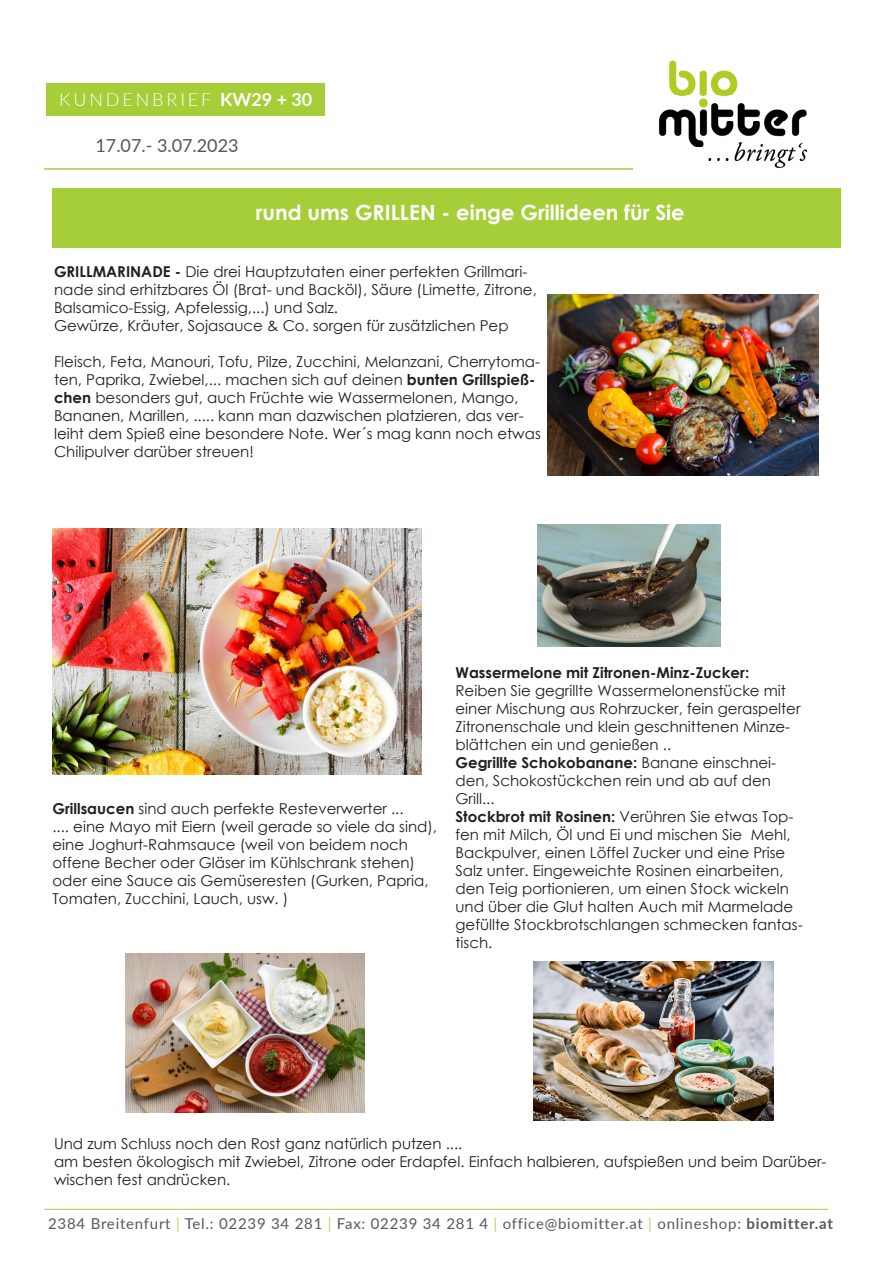
<style>
.page{position:relative;width:893px;height:1263px;background:#fff}
.page>*{position:absolute;margin:0;border:0;box-sizing:border-box;transform-origin:0 0}
.t1{font:700 21px "Century Gothic";color:#fff}
.t2{font:300 18px "Lato";letter-spacing:.16em;color:#fff}
.t3{font:18px "Lato";color:#57585a}
.t4{font:15px/18px "Century Gothic";color:#231f20}
.t5{font:15px "Lato";letter-spacing:.05em;color:#57585a}
.s1{font-weight:700}
.s2{color:#b6d65f}
</style>
<div class="page">
<div style="left:47px;top:83px;width:278px;height:32px;background:#a6ce39"></div>
<hr style="left:45px;top:1209px;width:783px;height:1px;background:#a6ce39">
<hr style="left:45px;top:168px;width:783px;height:2px;background:#a6ce39">
<img style="left:634px;top:60px;width:194px;height:110px">
<div style="left:52px;top:188px;width:788px;height:59px;background:#a6ce39"></div>
<img style="left:547px;top:295px;width:272px;height:181px">
<img style="left:52px;top:529px;width:369px;height:245px">
<img style="left:538px;top:525px;width:182px;height:122px">
<img style="left:125px;top:953px;width:240px;height:159px">
<img style="left:534px;top:961px;width:239px;height:159px">
<p class="t2" style="left:59px;top:87px;width:255px">KUNDENBRIEF <span class="s1">KW29 + 30</span></p>
<p class="t3" style="left:96px;top:132px;width:145px">17.07.- 3.07.2023</p>
<p class="t1" style="left:256px;top:196px;width:430px">rund ums GRILLEN - einge Grillideen für Sie</p>
<p class="t4" style="left:54px;top:262px;width:484px"><span class="s1">GRILLMARINADE -</span> Die drei Hauptzutaten einer perfekten Grillmari&shy;nade sind erhitzbares Öl (Brat- und Backöl), Säure (Limette, Zitrone,<br>Balsamico-Essig, Apfelessig,...) und Salz.</p>
<p class="t4" style="left:54px;top:316px;width:456px">Gewürze, Kräuter, Sojasauce &amp; Co. sorgen für zusätzlichen Pep</p>
<p class="t4" style="left:54px;top:352px;width:488px">Fleisch, Feta, Manouri, Tofu, Pilze, Zucchini, Melanzani, Cherrytoma&shy;ten, Paprika, Zwiebel,... machen sich auf deinen <span class="s1">bunten Grillspieß&shy;chen</span> besonders gut, auch Früchte wie Wassermelonen, Mango, Bananen, Marillen, ..... kann man dazwischen platzieren, das ver&shy;leiht dem Spieß eine besondere Note. Wer´s mag kann noch etwas Chilipulver darüber streuen!</p>
<p class="t4" style="left:52px;top:800px;width:353px"><span class="s1">Grillsaucen</span> sind auch perfekte Resteverwerter ...</p>
<p class="t4" style="left:52px;top:818px;width:386px">.... eine Mayo mit Eiern (weil gerade so viele da sind), eine Joghurt-Rahmsauce (weil von beidem noch offene Becher oder Gläser im Kühlschrank stehen) oder eine Sauce ais Gemüseresten (Gurken, Papria, Tomaten, Zucchini, Lauch, usw. )</p>
<p class="t4" style="left:455px;top:663px;width:347px"><span class="s1">Wassermelone mit Zitronen-Minz-Zucker:<br></span>Reiben Sie gegrillte Wassermelonenstücke mit einer Mischung aus Rohrzucker, fein geraspelter Zitronenschale und klein geschnittenen Minze&shy;blättchen ein und genießen ..</p>
<p class="t4" style="left:455px;top:753px;width:322px"><span class="s1">Gegrillte Schokobanane:</span> Banane einschnei&shy;den, Schokostückchen rein und ab auf den<br>Grill...</p>
<p class="t4" style="left:455px;top:807px;width:349px"><span class="s1">Stockbrot mit Rosinen:</span> Verühren Sie etwas Top&shy;fen mit Milch, Öl und Ei und mischen Sie Mehl, Backpulver, einen Löffel Zucker und eine Prise Salz unter. Eingeweichte Rosinen einarbeiten, den Teig portionieren, um einen Stock wickeln und über die Glut halten Auch mit Marmelade gefüllte Stockbrotschlangen schmecken fantas&shy;tisch.</p>
<p class="t4" style="left:54px;top:1134px;width:410px">Und zum Schluss noch den Rost ganz natürlich putzen ....</p>
<p class="t4" style="left:54px;top:1152px;width:774px">am besten ökologisch mit Zwiebel, Zitrone oder Erdapfel. Einfach halbieren, aufspießen und beim Darüber&shy;wischen fest andrücken.</p>
<p class="t5" style="left:48px;top:1213px;width:786px">2384 Breitenfurt <span class="s2">|</span> Tel.: 02239 34 281 <span class="s2">|</span> Fax: 02239 34 281 4 <span class="s2">|</span> office@biomitter.at <span class="s2">|</span> onlineshop: <span class="s1">biomitter.at</span></p>
</div>
